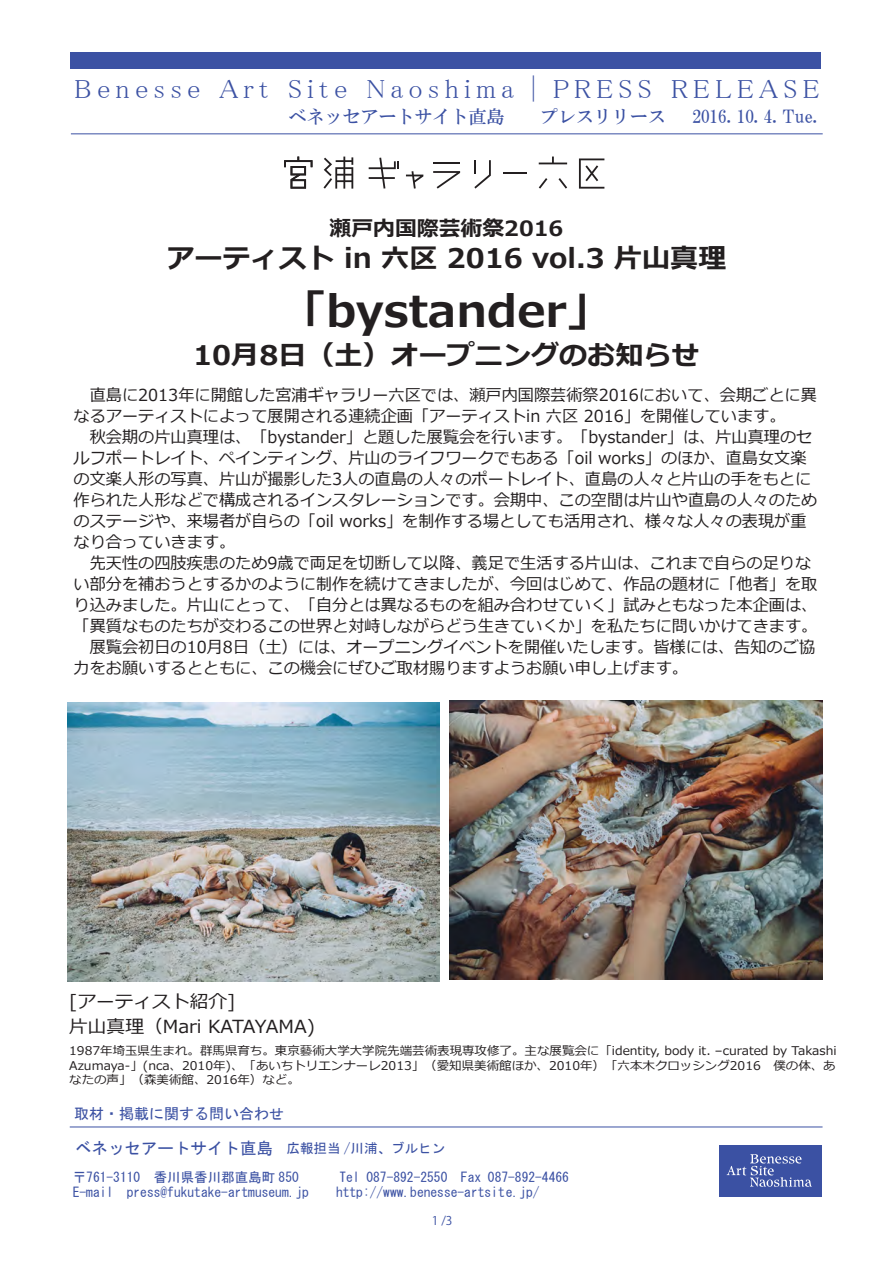
<style>
.page{position:relative;width:893px;height:1263px;background:#fff}
.page>*{position:absolute;margin:0;border:0;box-sizing:border-box;transform-origin:0 0}
.t1{font:700 43.5px "Meiryo";color:#231f20;scale:1.04 1}
.t2{font:700 27px "Meiryo";color:#231f20;scale:1.04 1}
.t3{font:26.25px "MS P Mincho";letter-spacing:.175em;color:#3b51a3;scale:1.09 1}
.t4{font:700 21px "Meiryo";color:#231f20;scale:1.04 1}
.t5{font:18px "HGS Mincho B";color:#3b51a3}
.t6{font:18px/24.6px "Meiryo";color:#231f20;scale:1.04 1}
.t7{font:16.5px/21px "Meiryo";color:#231f20}
.t8{font:16.5px "Ro Gothic Pro Bd 90 ms RKSJ H";color:#3b51a3}
.t9{font:15px "Ro Gothic Pro Md 90 ms RKSJ H";color:#3b51a3}
.t10{font:13.5px/28.2px "Ro Gothic Pro Md 90 ms RKSJ H";color:#3b51a3}
.t11{font:12px/14.4px "Meiryo";color:#231f20;text-align:justify;scale:1.04 1}
.t12{font:12px "Koz Go Pro";color:#3b51a3}
.s1{font-size:13.5px}
</style>
<div class="page">
<hr style="left:71px;top:134px;width:752px;height:1px;background:#3b51a3">
<div style="left:70px;top:53px;width:751px;height:16px;background:#3b51a3"></div>
<div style="left:719px;top:1146px;width:102px;height:51px;background:#3b51a3"></div>
<svg style="left:727px;top:1154px;width:85px;height:33px"></svg>
<hr style="left:70px;top:1127px;width:753px;height:1px;background:#3b51a3">
<svg style="left:539px;top:178px;width:8px;height:11px"></svg>
<svg style="left:558px;top:178px;width:9px;height:11px"></svg>
<svg style="left:323px;top:157px;width:30px;height:32px"></svg>
<svg style="left:406px;top:171px;width:17px;height:18px"></svg>
<svg style="left:369px;top:158px;width:30px;height:31px"></svg>
<hr style="left:433px;top:162px;width:27px;height:2px;background:#231f20">
<svg style="left:433px;top:171px;width:27px;height:18px"></svg>
<svg style="left:474px;top:160px;width:17px;height:29px"></svg>
<svg style="left:503px;top:172px;width:24px;height:1px"></svg>
<svg style="left:284px;top:157px;width:28px;height:32px"></svg>
<svg style="left:539px;top:157px;width:28px;height:7px"></svg>
<svg style="left:579px;top:158px;width:25px;height:31px"></svg>
<img style="left:68px;top:703px;width:372px;height:279px">
<img style="left:450px;top:700px;width:372px;height:279px">
<h3 class="t3" style="left:74px;top:76px;width:685px">B e n esse Ar t Site Na o s h ima｜PRESS RE L E A S E</h3>
<p class="t5" style="left:288px;top:108px;width:530px">ベネッセアートサイト直島 　 　 プレスリリース 　 2016. 10. 4. Tue.</p>
<p class="t4" style="left:329px;top:214px;width:226px">瀬戸内国際芸術祭2016</p>
<h2 class="t2" style="left:166px;top:240px;width:540px">アーティスト in 六区 2016 vol.3 片山真理</h2>
<h1 class="t1" style="left:281px;top:280px;width:320px">「bystander」</h1>
<h2 class="t2" style="left:193px;top:336px;width:488px">10月8日（土）オープニングのお知らせ</h2>
<p class="t7" style="left:74px;top:385px;width:745px">　直島に2013年に開館した宮浦ギャラリー六区では、瀬戸内国際芸術祭2016において、会期ごとに異なるアーティストによって展開される連続企画「アーティストin 六区 2016」を開催しています。<br>　秋会期の片山真理は、「bystander」と題した展覧会を行います。「bystander」は、片山真理のセルフポートレイト、ペインティング、片山のライフワークでもある「oil works」のほか、直島女文楽の文楽人形の写真、片山が撮影した3人の直島の人々のポートレイト、直島の人々と片山の手をもとに作られた人形などで構成されるインスタレーションです。会期中、この空間は片山や直島の人々のためのステージや、来場者が自らの「oil works」を制作する場としても活用され、様々な人々の表現が重なり合っていきます。<br>　先天性の四肢疾患のため9歳で両足を切断して以降、義足で生活する片山は、これまで自らの足りない部分を補おうとするかのように制作を続けてきましたが、今回はじめて、作品の題材に「他者」を取り込みました。片山にとって、「自分とは異なるものを組み合わせていく」試みともなった本企画は、「異質なものたちが交わるこの世界と対峙しながらどう生きていくか」を私たちに問いかけてきます。　展覧会初日の10月8日（土）には、オープニングイベントを開催いたします。皆様には、告知のご協力をお願いするとともに、この機会にぜひご取材賜りますようお願い申し上げます。</p>
<p class="t6" style="left:69px;top:990px;width:238px">[アーティスト紹介]<br>片山真理（Mari KATAYAMA)</p>
<p class="t11" style="left:69px;top:1044px;width:739px">1987年埼玉県生まれ。群馬県育ち。東京藝術大学大学院先端芸術表現専攻修了。主な展覧会に「identity, body it. –curated by Takashi Azumaya-」(nca、2010年)、「あいちトリエンナーレ2013」（愛知県美術館ほか、2010年）「六本木クロッシング2016　僕の体、あなたの声」（森美術館、2016年）など。</p>
<p class="t9" style="left:74px;top:1106px;width:211px">取材・掲載に関する問い合わせ</p>
<p class="t8" style="left:75px;top:1140px;width:213px">ベネッセアートサイト直島 <span class="s1">　</span></p>
<p class="t10" style="left:73px;top:1134px;width:374px;text-indent:214px">広報担当 /川浦、ブルヒン〒 0113-167 　香川県香川郡直島町 058</p>
<p class="t10" style="left:73px;top:1169px;width:498px;line-height:15px;text-indent:388px">6644-298-780xaF<br>E-mail press@fukutake-artmuseum.jp　 http://www.benesse-artsit e.jp/</p>
<p class="t10" style="left:339px;top:1162px;width:109px">0552-298-780leT</p>
<p class="t12" style="left:432px;top:1213px;width:22px">1 /3</p>
</div>
